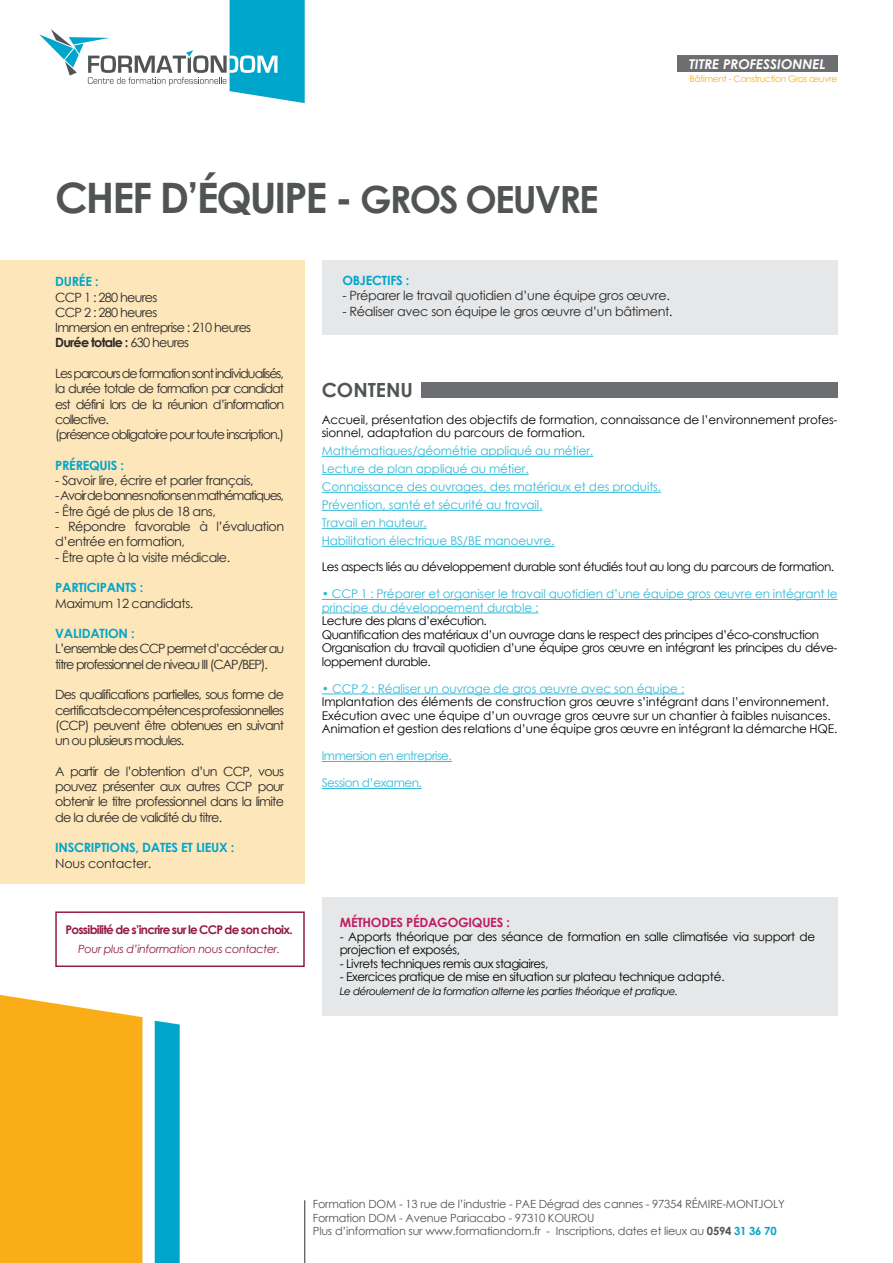
<style>
.page{position:relative;width:893px;height:1263px;background:#fff}
.page>*{position:absolute;margin:0;border:0;box-sizing:border-box;transform-origin:0 0}
.t1{font:700 42px "Century Gothic";letter-spacing:-.05em;color:#515455}
.t2{font:700 19.5px "Century Gothic";color:#515455}
.t3{font:italic 700 13.5px "Century Gothic";color:#fff}
.t4{font:12.75px/15.3px "Century Gothic";letter-spacing:-.06em;color:#292829;text-align:justify}
.t5{font:12.75px/15.3px "Century Gothic";letter-spacing:-.08em;color:#292829}
.t6{font:12.75px/15.3px "Century Gothic";letter-spacing:-.04em;color:#292829}
.t7{font:12.75px "Century Gothic";letter-spacing:-.025em;color:#292829}
.t8{font:700 12.75px "Century Gothic";letter-spacing:-.02em;color:#00a5cb}
.t9{font:12.75px "Century Gothic";letter-spacing:-.09em;color:#292829}
.t10{font:700 12.75px "Century Gothic";letter-spacing:-.02em;color:#be1e61}
.t11{font:12px/13.5px "Century Gothic";letter-spacing:-.04em;color:#000}
.t12{font:12px/18px "Century Gothic";letter-spacing:-.01em;color:#32bad9}
.t13{font:12px/13.5px "Century Gothic";letter-spacing:-.01em;color:#000}
.t14{font:700 12px "Century Gothic";letter-spacing:-.06em;color:#941a47}
.t15{font:12px "Century Gothic";letter-spacing:-.04em;color:#32bad9}
.t16{font:11.25px/13.5px "Century Gothic";letter-spacing:-.02em;color:#515455}
.t17{font:italic 11.25px "Century Gothic";letter-spacing:-.03em;color:#941a47}
.t18{font:italic 10.5px "Century Gothic";letter-spacing:-.04em;color:#000}
.t19{font:9px "Century Gothic";letter-spacing:-.03em;color:#fbad18}
.s1{font-size:37.5px}
.s2{font-weight:700}
.s3{font-size:12px;color:#000101}
.s4{font-weight:700;color:#00a5cb}
</style>
<div class="page">
<svg style="left:39px;top:0;width:266px;height:103px"></svg>
<hr style="left:304px;top:1200px;width:1px;height:63px;background:#464547">
<hr style="left:322px;top:456px;width:271px;height:1px;background:#32bad9">
<hr style="left:322px;top:474px;width:207px;height:1px;background:#32bad9">
<hr style="left:322px;top:492px;width:339px;height:1px;background:#32bad9">
<hr style="left:322px;top:510px;width:220px;height:1px;background:#32bad9">
<hr style="left:322px;top:528px;width:105px;height:1px;background:#32bad9">
<hr style="left:322px;top:546px;width:232px;height:1px;background:#32bad9">
<hr style="left:322px;top:599px;width:515px;height:1px;background:#32bad9">
<hr style="left:322px;top:613px;width:216px;height:1px;background:#32bad9">
<hr style="left:322px;top:694px;width:362px;height:1px;background:#32bad9">
<hr style="left:322px;top:761px;width:130px;height:1px;background:#32bad9">
<hr style="left:322px;top:788px;width:100px;height:1px;background:#32bad9">
<div style="left:421px;top:382px;width:417px;height:15px;background:#6d6e71"></div>
<div style="left:0;top:260px;width:305px;height:623px;background:#fde6ba"></div>
<div style="left:322px;top:260px;width:516px;height:75px;background:#e6e7e8"></div>
<div style="left:322px;top:898px;width:516px;height:118px;background:#e6e7e8"></div>
<div style="left:0;top:995px;width:142px;height:268px;background:#fbad18"></div>
<div style="left:155px;top:1021px;width:25px;height:242px;background:#00a5cb"></div>
<div style="left:55px;top:911px;width:250px;height:56px;border:2px solid #941a47"></div>
<div style="left:677px;top:55px;width:160px;height:17px;background:#6d6e71"></div>
<h1 class="t1" style="left:55px;top:166px;width:545px">CH EF D’ÉQUIPE - <span class="s1">GROS OEUVRE</span></h1>
<p class="t3" style="left:689px;top:53px;width:7px">TITRE</p>
<p class="t3" style="left:723px;top:53px;width:9px">PROFESSIONNEL</p>
<p class="t19" style="left:690px;top:72px;width:149px">Bâtiment - Construction Gros œuvre</p>
<p class="t8" style="left:55px;top:272px;width:45px">DU RÉE :</p>
<p class="t4" style="left:55px;top:289px;width:197px;text-align:left">CC P 1 : 280 heures<br>CC P 2 : 280 heures<br>Immersion en entreprise : 210 heures<br><span class="s2">DURÉE TOTALE :</span> 630 heures</p>
<p class="t5" style="left:55px;top:366px;width:230px">Les parcours de formation sont individualisés, la durée totale de formation par candidat est défini lors de la réunion d’information collective.<br>(présence obligatoire pour toute inscription.)</p>
<p class="t8" style="left:55px;top:455px;width:70px">PRÉREQUIS :</p>
<p class="t6" style="left:55px;top:473px;width:200px">- Savoir lire, écrire et parler français,</p>
<p class="t9" style="left:55px;top:487px;width:230px">- Avoir de bonnes notions en mathématiques,</p>
<p class="t6" style="left:55px;top:503px;width:162px">- Être âgé de plus de 18 ans,</p>
<p class="t6" style="left:55px;top:519px;width:230px">- Répondre favorable à l’évaluation d’entrée en formation,</p>
<p class="t6" style="left:55px;top:549px;width:176px">- Être apte à la visite médicale.</p>
<p class="t8" style="left:55px;top:578px;width:30px">PARTICI</p>
<p class="t8" style="left:100px;top:578px;width:16px">PANTS</p>
<p class="t8" style="left:140px;top:578px;width:5px">:</p>
<p class="t6" style="left:55px;top:595px;width:140px">Maximum 12 candidats.</p>
<p class="t8" style="left:55px;top:624px;width:9px">VALIDATION</p>
<p class="t8" style="left:131px;top:624px;width:5px">:</p>
<p class="t5" style="left:55px;top:641px;width:230px">L’ensemble des CCP permet d’accéder au titre professionnel de niveau III (CAP/BEP).</p>
<p class="t4" style="left:55px;top:687px;width:230px">Des qualifications partielles, sous forme de certificats de compétences professionnelles (CC P) peuvent être obtenues en suivant un ou plusieurs modules.</p>
<p class="t4" style="left:55px;top:763px;width:230px">A partir de l’obtention d’un CCP, vous pouvez présenter aux autres CC P pour obtenir le titre professionnel dans la limite de la durée de validité du titre.</p>
<p class="t8" style="left:55px;top:838px;width:8px">INSC</p>
<p class="t8" style="left:84px;top:838px;width:26px">RIPTIONS</p>
<p class="t8" style="left:136px;top:838px;width:15px">, DATES</p>
<p class="t8" style="left:181px;top:838px;width:55px">ET LIEUX :</p>
<p class="t4" style="left:55px;top:855px;width:98px">N ous contacter.</p>
<p class="t14" style="left:65px;top:920px;width:229px">POSSIBILITÉ DE S’INCRIRE SUR LE CC P DE SON CHOIX.</p>
<p class="t17" style="left:78px;top:941px;width:203px">Pour plus d’information nous contacter.</p>
<p class="t8" style="left:342px;top:271px;width:31px">OBJECTI</p>
<p class="t8" style="left:390px;top:271px;width:21px">FS :</p>
<p class="t7" style="left:342px;top:287px;width:329px">- Préparer le travail quotidien d’une équipe gros œuvre.</p>
<p class="t7" style="left:342px;top:302px;width:332px">- Réaliser avec son équipe le gros œuvre d’un bâtiment<span class="s3">.</span></p>
<h2 class="t2" style="left:322px;top:375px;width:14px">CONTENU</h2>
<p class="t13" style="left:322px;top:412px;width:517px">Accueil, présentation des objectifs de formation, connaissance de l’environnement profes&shy;sionnel, adaptation du parcours de formation.</p>
<p class="t12" style="left:322px;top:442px;width:341px">Mathématiques/géométrie appliqué au métier.<br>Lecture de plan appliqué au métier.<br>Connaissance des ouvrages, des matériaux et des produits.<br>Prévention, santé et sécurité au travail.<br>Travail en hauteur.<br>Habilitation électrique BS/BE manoeuvre.</p>
<p class="t11" style="left:322px;top:560px;width:514px">Les aspects liés au développement durable sont étudiés tout au long du parcours de formation.</p>
<p class="t12" style="left:322px;top:587px;width:517px;line-height:13.5px">• CCP 1 : Préparer et organiser le travail quotidien d’une équipe gros œuvre en intégrant le principe du développement durable :</p>
<p class="t11" style="left:322px;top:614px;width:517px">Lecture des plans d’exécution.<br>Quantification des matériaux d’un ouvrage dans le respect des principes d’éco-construction Organisation du travail quotidien d’une équipe gros œuvre en intégrant les principes du déve&shy;loppement durable.</p>
<p class="t12" style="left:322px;top:679px;width:364px">• CCP 2 : Réaliser un ouvrage de gros œuvre avec son équipe :</p>
<p class="t13" style="left:322px;top:695px;width:517px">Implantation des éléments de construction gros œuvre s’intégrant dans l’environnement.<br>Exécution avec une équipe d’un ouvrage gros œuvre sur un chantier à faibles nuisances.<br>Animation et gestion des relations d’une équipe gros œuvre en intégrant la démarche HQE.</p>
<p class="t15" style="left:322px;top:747px;width:132px">Immersion en entreprise.</p>
<p class="t12" style="left:322px;top:774px;width:102px">Session d’examen.</p>
<p class="t10" style="left:340px;top:913px;width:172px">MÉTHODES PÉDAGOGIQUES :</p>
<p class="t11" style="left:340px;top:930px;width:477px">- Apports théorique par des séance de formation en salle climatisée via support de projection et exposés,</p>
<p class="t11" style="left:340px;top:957px;width:210px">- Livrets techniques remis aux stagiaires,</p>
<p class="t11" style="left:340px;top:970px;width:387px">- Exercices pratique de mise en situation sur plateau technique adapté.</p>
<p class="t18" style="left:340px;top:984px;width:340px">Le déroulement de la formation alterne les parties théorique et pratique.</p>
<p class="t16" style="left:313px;top:1197px;width:473px">Formation DOM - 13 rue de l’industrie - PAE Dégrad des cannes - 97354 Rémire-mo ntjo ly<br>Formation DOM - Avenue Pariacabo - 97310 Ko uro u<br>Plus d’information sur www.formationdom.fr - Inscriptions, dates et lieux au <span class="s2">0594</span> <span class="s4">31 36 70</span></p>
</div>
